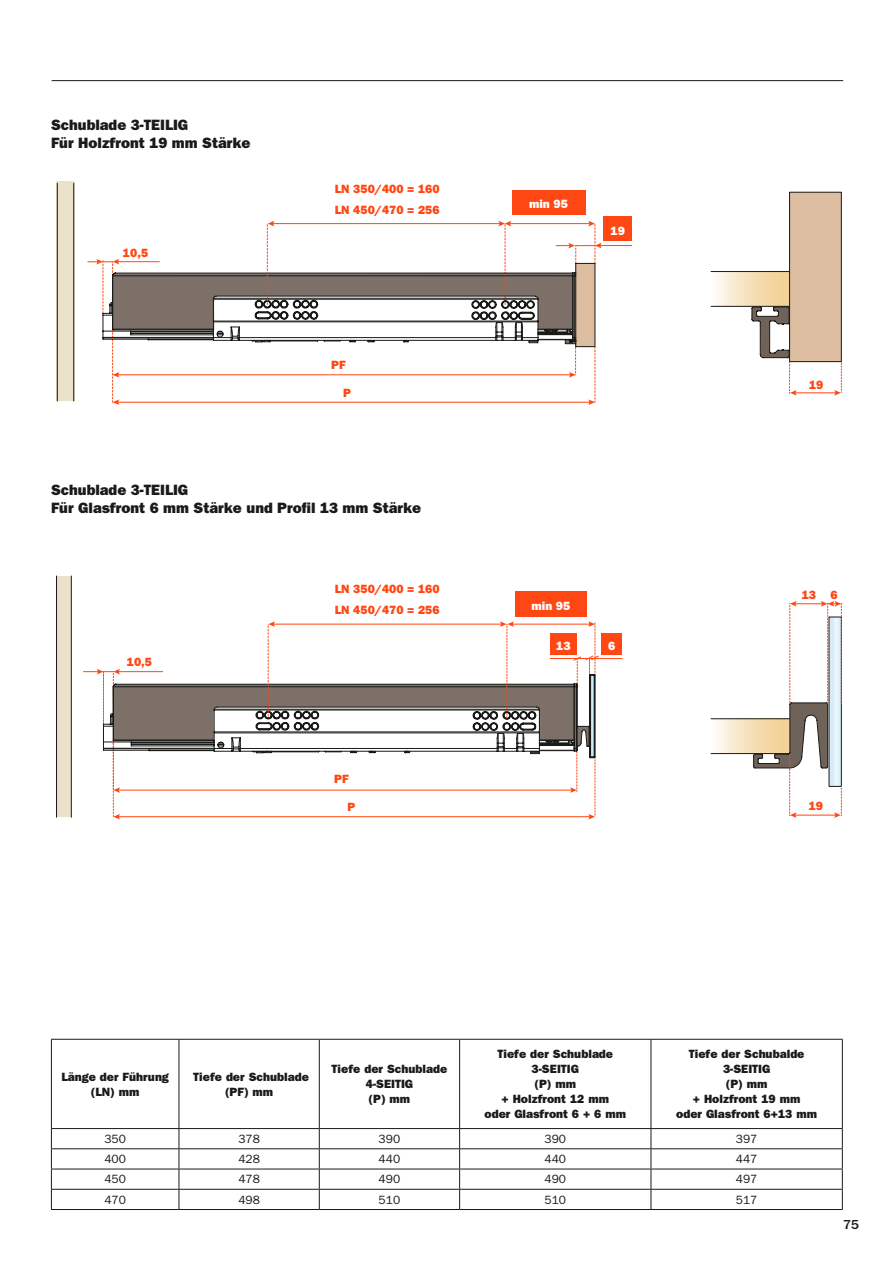
<style>
.page{position:relative;width:893px;height:1263px;background:#fff}
.page>*{position:absolute;margin:0;border:0;box-sizing:border-box;transform-origin:0 0}
.t1{font:15px/18px "ITC Franklin Gothic Std Hvy";color:#1a1a18}
.t2{font:500 13.5px "ITC Franklin Gothic Std";color:#1a1a18}
.t3{font:12px/15px "ITC Franklin Gothic Std Hvy";color:#1a1a18;text-align:center}
.t4{font:12px/21px "ITC Franklin Gothic Std Hvy";color:#ff4713}
.t5{font:12px "ITC Franklin Gothic Std";color:#1a1a18}
.t6{font:12px "ITC Franklin Gothic Std Hvy";color:#fff}
</style>
<div class="page">
<div style="left:711px;top:272px;width:79px;height:34px;background:linear-gradient(to right,#fefaf4,#f0cb89)"></div>
<svg style="left:711px;top:719px;width:42px;height:34px"></svg>
<hr style="left:711px;top:271px;width:78px;height:1px;background:#1a1a18">
<hr style="left:711px;top:306px;width:78px;height:1px;background:#1a1a18">
<hr style="left:711px;top:718px;width:78px;height:1px;background:#1a1a18">
<hr style="left:711px;top:753px;width:78px;height:1px;background:#1a1a18">
<div style="left:57px;top:182px;width:18px;height:219px;background:#eae2ca"></div>
<div style="left:57px;top:576px;width:14px;height:241px;background:#eae2ca"></div>
<div style="left:512px;top:190px;width:73px;height:25px;background:#ff4713"></div>
<div style="left:603px;top:216px;width:29px;height:25px;background:#ff4713"></div>
<hr style="left:599px;top:245px;width:33px;height:1px;background:#ff4713">
<hr style="left:57px;top:183px;width:1px;height:218px;background:#1a1a18">
<hr style="left:73px;top:183px;width:1px;height:218px;background:#1a1a18">
<div style="left:789px;top:192px;width:52px;height:170px;background:#dcbda0"></div>
<div style="left:789px;top:192px;width:53px;height:170px;border:1px solid #1a1a18"></div>
<hr style="left:794px;top:392px;width:42px;height:1px;background:#ff4713">
<svg style="left:834px;top:361px;width:8px;height:35px"></svg>
<svg style="left:753px;top:601px;width:89px;height:217px"></svg>
<div style="left:515px;top:591px;width:71px;height:26px;background:#ff4713"></div>
<hr style="left:56px;top:576px;width:1px;height:241px;background:#1a1a18">
<hr style="left:71px;top:576px;width:1px;height:241px;background:#1a1a18">
<svg style="left:88px;top:221px;width:513px;height:184px"></svg>
<svg style="left:83px;top:621px;width:539px;height:198px"></svg>
<svg style="left:751px;top:306px;width:45px;height:90px"></svg>
<hr style="left:52px;top:80px;width:791px;height:1px;background:#1a1a18">
<hr style="left:51px;top:1039px;width:128px;height:1px;background:#1a1a18">
<hr style="left:51px;top:1040px;width:1px;height:88px;background:#1a1a18">
<hr style="left:179px;top:1039px;width:140px;height:1px;background:#1a1a18">
<hr style="left:319px;top:1039px;width:141px;height:1px;background:#1a1a18">
<hr style="left:460px;top:1039px;width:191px;height:1px;background:#1a1a18">
<hr style="left:651px;top:1039px;width:192px;height:1px;background:#1a1a18">
<svg style="left:51px;top:1129px;width:1px;height:80px"></svg>
<hr style="left:51px;top:1209px;width:128px;height:1px;background:#1a1a18">
<hr style="left:179px;top:1209px;width:140px;height:1px;background:#1a1a18">
<hr style="left:319px;top:1209px;width:141px;height:1px;background:#1a1a18">
<hr style="left:460px;top:1209px;width:191px;height:1px;background:#1a1a18">
<hr style="left:651px;top:1209px;width:192px;height:1px;background:#1a1a18">
<hr style="left:179px;top:1040px;width:1px;height:88px;background:#1a1a18">
<hr style="left:319px;top:1040px;width:1px;height:88px;background:#1a1a18">
<hr style="left:459px;top:1040px;width:1px;height:88px;background:#1a1a18">
<hr style="left:651px;top:1040px;width:1px;height:88px;background:#1a1a18">
<hr style="left:842px;top:1040px;width:1px;height:88px;background:#1a1a18">
<hr style="left:51px;top:1128px;width:128px;height:1px;background:#1a1a18">
<hr style="left:179px;top:1128px;width:140px;height:1px;background:#1a1a18">
<hr style="left:319px;top:1128px;width:141px;height:1px;background:#1a1a18">
<hr style="left:460px;top:1128px;width:191px;height:1px;background:#1a1a18">
<hr style="left:651px;top:1128px;width:192px;height:1px;background:#1a1a18">
<hr style="left:51px;top:1148px;width:128px;height:1px;background:#1a1a18">
<hr style="left:179px;top:1148px;width:140px;height:1px;background:#1a1a18">
<hr style="left:319px;top:1148px;width:141px;height:1px;background:#1a1a18">
<hr style="left:460px;top:1148px;width:191px;height:1px;background:#1a1a18">
<hr style="left:651px;top:1148px;width:192px;height:1px;background:#1a1a18">
<hr style="left:51px;top:1169px;width:128px;height:1px;background:#1a1a18">
<hr style="left:179px;top:1169px;width:140px;height:1px;background:#1a1a18">
<hr style="left:319px;top:1169px;width:141px;height:1px;background:#1a1a18">
<hr style="left:460px;top:1169px;width:191px;height:1px;background:#1a1a18">
<hr style="left:651px;top:1169px;width:192px;height:1px;background:#1a1a18">
<hr style="left:51px;top:1189px;width:128px;height:1px;background:#1a1a18">
<hr style="left:179px;top:1189px;width:140px;height:1px;background:#1a1a18">
<svg style="left:179px;top:1129px;width:1px;height:80px"></svg>
<hr style="left:319px;top:1189px;width:141px;height:1px;background:#1a1a18">
<svg style="left:319px;top:1129px;width:1px;height:80px"></svg>
<hr style="left:460px;top:1189px;width:191px;height:1px;background:#1a1a18">
<svg style="left:459px;top:1129px;width:1px;height:80px"></svg>
<hr style="left:651px;top:1189px;width:192px;height:1px;background:#1a1a18">
<svg style="left:651px;top:1129px;width:1px;height:80px"></svg>
<svg style="left:842px;top:1129px;width:1px;height:80px"></svg>
<p class="t1" style="left:51px;top:116px;width:201px">Schublade 3-TEILIG<br>Für Holzfront 19 mm Stärke</p>
<p class="t4" style="left:123px;top:242px;width:27px">10,5</p>
<p class="t4" style="left:335px;top:178px;width:106px">LN 350/400 = 160<br>LN 450/470 = 256</p>
<p class="t4" style="left:331px;top:355px;width:16px">PF</p>
<p class="t4" style="left:343px;top:382px;width:9px">P</p>
<p class="t1" style="left:51px;top:481px;width:372px">Schublade 3-TEILIG<br>Für Glasfront 6 mm Stärke und Profil 13 mm Stärke</p>
<p class="t4" style="left:127px;top:651px;width:27px">10,5</p>
<p class="t4" style="left:335px;top:579px;width:106px">LN 350/400 = 160<br>LN 450/470 = 256</p>
<p class="t4" style="left:334px;top:768px;width:16px">PF</p>
<p class="t4" style="left:347px;top:797px;width:9px">P</p>
<p class="t6" style="left:529px;top:196px;width:40px">min 95</p>
<p class="t6" style="left:611px;top:223px;width:16px">19</p>
<p class="t6" style="left:531px;top:598px;width:40px">min 95</p>
<p class="t6" style="left:556px;top:639px;width:16px">13</p>
<p class="t6" style="left:608px;top:639px;width:9px">6</p>
<p class="t4" style="left:809px;top:375px;width:16px">19</p>
<p class="t4" style="left:802px;top:584px;width:38px">13 6</p>
<p class="t4" style="left:809px;top:796px;width:16px">19</p>
<p class="t3" style="left:61px;top:1069px;width:109px">Länge der Führung (LN) mm</p>
<p class="t3" style="left:193px;top:1069px;width:117px">Tiefe der Schublade (PF) mm</p>
<p class="t3" style="left:332px;top:1061px;width:117px">Tiefe der Schublade<br>4-SEITIG<br>(P) mm</p>
<p class="t3" style="left:485px;top:1046px;width:143px">Tiefe der Schublade<br>3-SEITIG<br>(P) mm<br>+ Holzfront 12 mm<br>oder Glasfront 6 + 6 mm</p>
<p class="t3" style="left:676px;top:1046px;width:142px">Tiefe der Schubalde<br>3-SEITIG<br>(P) mm<br>+ Holzfront 19 mm<br>oder Glasfront 6+13 mm</p>
<p class="t5" style="left:104px;top:1132px;width:23px">350</p>
<p class="t5" style="left:238px;top:1132px;width:23px">378</p>
<p class="t5" style="left:379px;top:1132px;width:23px">390</p>
<p class="t5" style="left:544px;top:1132px;width:23px">390</p>
<p class="t5" style="left:736px;top:1132px;width:23px">397</p>
<p class="t5" style="left:104px;top:1152px;width:23px">400</p>
<p class="t5" style="left:238px;top:1152px;width:23px">428</p>
<p class="t5" style="left:379px;top:1152px;width:23px">440</p>
<p class="t5" style="left:544px;top:1152px;width:23px">440</p>
<p class="t5" style="left:736px;top:1152px;width:23px">447</p>
<p class="t5" style="left:104px;top:1172px;width:23px">450</p>
<p class="t5" style="left:238px;top:1172px;width:23px">478</p>
<p class="t5" style="left:379px;top:1172px;width:23px">490</p>
<p class="t5" style="left:544px;top:1172px;width:23px">490</p>
<p class="t5" style="left:736px;top:1172px;width:23px">497</p>
<p class="t5" style="left:104px;top:1192px;width:23px">470</p>
<p class="t5" style="left:238px;top:1192px;width:23px">498</p>
<p class="t5" style="left:379px;top:1192px;width:23px">510</p>
<p class="t5" style="left:544px;top:1192px;width:23px">510</p>
<p class="t5" style="left:736px;top:1192px;width:23px">517</p>
<p class="t2" style="left:843px;top:1217px;width:17px">75</p>
</div>
